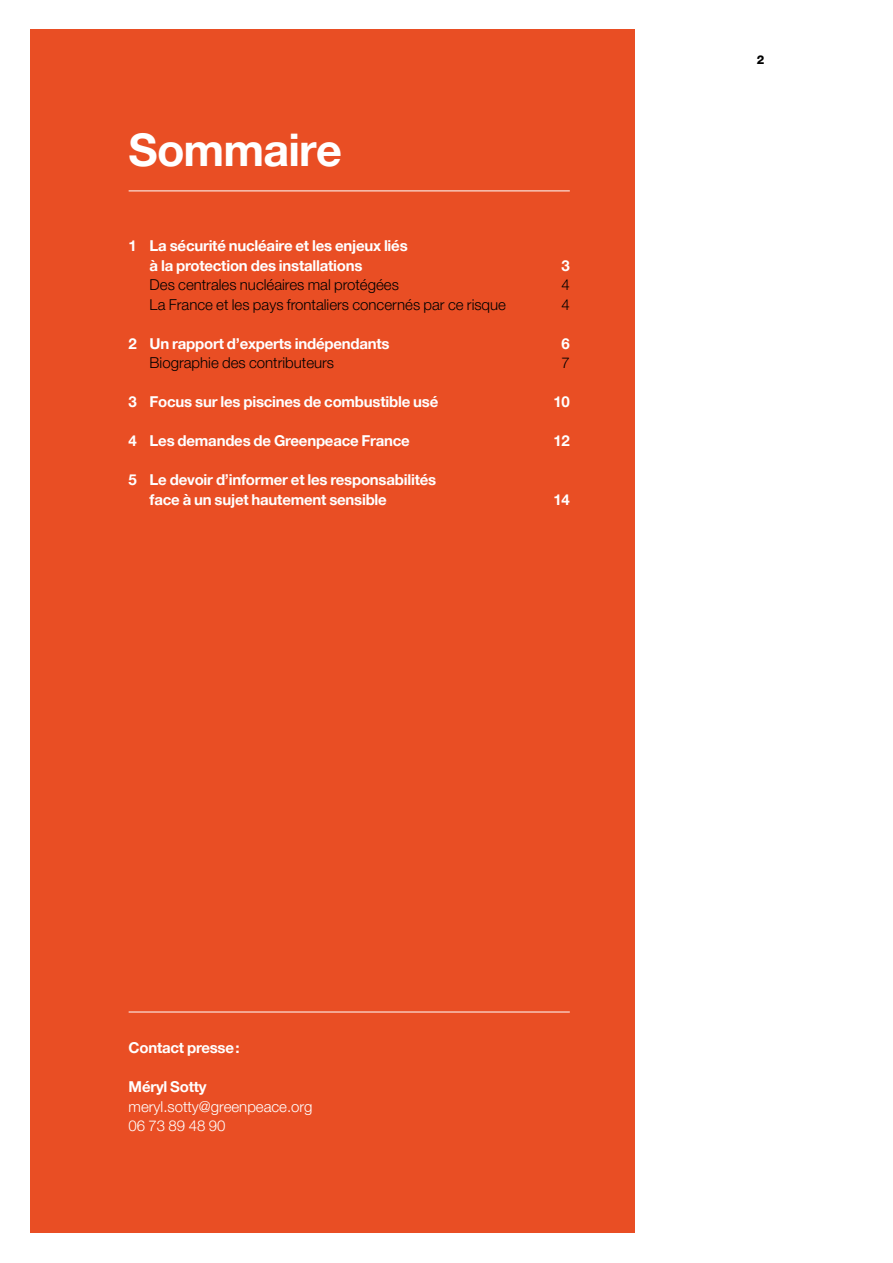
<style>
.page{position:relative;width:893px;height:1263px;background:#fff}
.page>*{position:absolute;margin:0;border:0;box-sizing:border-box;transform-origin:0 0}
.t1{font:700 45px "Helvetica Neue LT Pro";letter-spacing:-.02em;color:#fff}
.t2{font:700 15px/19.5px "Helvetica Neue LT Pro";letter-spacing:-.015em;color:#fff}
.t3{font:300 15px "Helvetica Neue LT Pro";color:#000}
.t4{font:300 15px/19.5px "Helvetica Neue LT Pro";color:#fff}
.t5{font:800 12px "Helvetica Neue LT Pro";color:#000}
</style>
<div class="page">
<div style="left:30px;top:30px;width:605px;height:1203px;background:#e94e24"></div>
<hr style="left:129px;top:191px;width:441px;height:1px;background:#fff">
<hr style="left:129px;top:1012px;width:441px;height:1px;background:#fff">
<h1 class="t1" style="left:129px;top:122px;width:215px">Sommaire</h1>
<p class="t2" style="left:150px;top:236px;width:260px;text-indent:-21px">1 La sécurité nucléaire et les enjeux liés à la protection des installations</p>
<p class="t2" style="left:561px;top:255px;width:10px">3</p>
<p class="t3" style="left:150px;top:276px;width:251px">Des centrales nucléaires mal protégées</p>
<p class="t3" style="left:561px;top:276px;width:10px">4</p>
<p class="t3" style="left:150px;top:295px;width:358px">La France et les pays frontaliers concernés par ce risque</p>
<p class="t3" style="left:561px;top:295px;width:10px">4</p>
<p class="t2" style="left:129px;top:333px;width:263px">2 Un rapport d’experts indépendants</p>
<p class="t2" style="left:561px;top:333px;width:10px">6</p>
<p class="t3" style="left:150px;top:354px;width:186px">Biographie des contributeurs</p>
<p class="t3" style="left:561px;top:354px;width:10px">7</p>
<p class="t2" style="left:129px;top:392px;width:311px">3 Focus sur les piscines de combustible usé</p>
<p class="t2" style="left:553px;top:392px;width:18px">10</p>
<p class="t2" style="left:129px;top:431px;width:283px">4 Les demandes de Greenpeace France</p>
<p class="t2" style="left:553px;top:431px;width:18px">12</p>
<p class="t2" style="left:150px;top:470px;width:288px;text-indent:-21px">5 Le devoir d’informer et les responsabilités face à un sujet hautement sensible</p>
<p class="t2" style="left:553px;top:489px;width:18px">14</p>
<p class="t5" style="left:757px;top:52px;width:9px">2</p>
<p class="t2" style="left:129px;top:1038px;width:113px">Contact presse:</p>
<p class="t2" style="left:129px;top:1077px;width:80px">Méryl Sotty</p>
<p class="t4" style="left:129px;top:1096px;width:186px">meryl.sotty@greenpeace.org<br>06 73 89 48 90</p>
</div>
